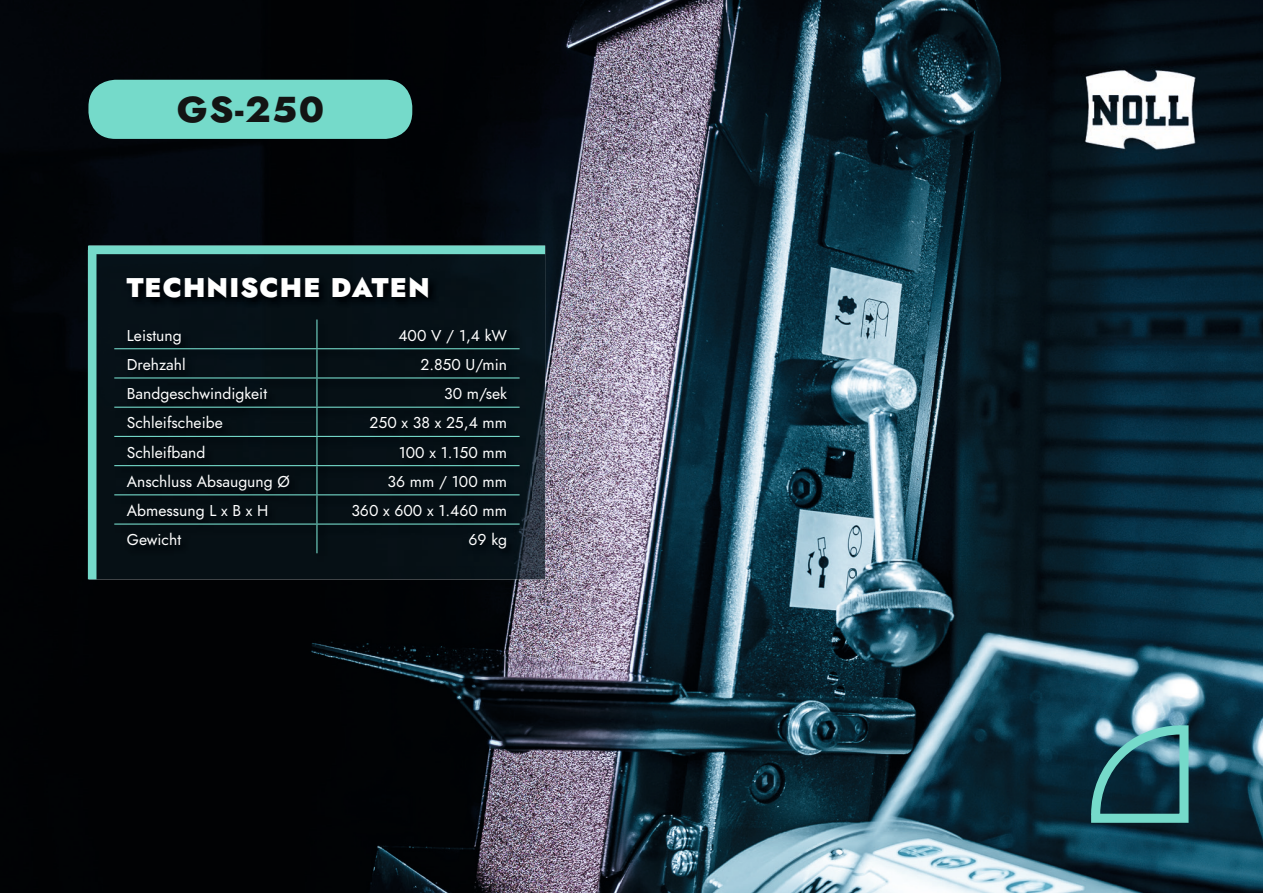
<style>
.page{position:relative;width:1263px;height:893px;background:#fff}
.page>*{position:absolute;margin:0;border:0;box-sizing:border-box;transform-origin:0 0}
.t1{font:800 36px "Jost";color:#131413;scale:1.04 1}
.t2{font:900 27px "Jost";letter-spacing:.04em;color:#fff}
.t3{font:15.75px "Jost";color:#fff}
</style>
<div class="page">
<img style="left:0;top:0;width:1263px;height:893px">
<img style="left:96px;top:254px;width:449px;height:325px">
<img style="left:1081px;top:66px;width:117px;height:86px">
<div style="left:88px;top:246px;width:457px;height:8px;background:#75daca"></div>
<div style="left:88px;top:250px;width:8px;height:329px;background:#75daca"></div>
<div style="left:111px;top:274px;width:420px;height:291px;background:#050f15"></div>
<hr style="left:114px;top:348px;width:203px;height:1px;background:#75daca">
<hr style="left:317px;top:348px;width:203px;height:1px;background:#75daca">
<hr style="left:114px;top:377px;width:203px;height:1px;background:#75daca">
<hr style="left:317px;top:377px;width:203px;height:1px;background:#75daca">
<hr style="left:114px;top:407px;width:203px;height:1px;background:#75daca">
<hr style="left:317px;top:407px;width:203px;height:1px;background:#75daca">
<hr style="left:114px;top:436px;width:203px;height:1px;background:#75daca">
<hr style="left:317px;top:436px;width:203px;height:1px;background:#75daca">
<hr style="left:114px;top:465px;width:203px;height:1px;background:#75daca">
<hr style="left:317px;top:465px;width:203px;height:1px;background:#75daca">
<hr style="left:114px;top:494px;width:203px;height:1px;background:#75daca">
<hr style="left:317px;top:494px;width:203px;height:1px;background:#75daca">
<hr style="left:114px;top:523px;width:203px;height:2px;background:#75daca">
<hr style="left:317px;top:523px;width:203px;height:2px;background:#75daca">
<svg style="left:316px;top:320px;width:1px;height:233px"></svg>
<div style="left:88px;top:80px;width:324px;height:59px;background:#75daca;border-radius:27px"></div>
<svg style="left:1082px;top:716px;width:111px;height:111px;background:#366973"></svg>
<h1 class="t1" style="left:177px;top:83px;width:143px">GS-250</h1>
<h2 class="t2" style="left:127px;top:268px;width:304px">TECHNISCHE DATEN</h2>
<p class="t3" style="left:127px;top:324px;width:56px">Leistung</p>
<p class="t3" style="left:398px;top:324px;width:110px">400 V / 1,4 kW</p>
<p class="t3" style="left:127px;top:354px;width:60px">Drehzahl</p>
<p class="t3" style="left:420px;top:354px;width:88px">2.850 U/min</p>
<p class="t3" style="left:127px;top:383px;width:142px">Bandgeschwindigkeit</p>
<p class="t3" style="left:444px;top:383px;width:64px">30 m/sek</p>
<p class="t3" style="left:127px;top:412px;width:97px">Schleifscheibe</p>
<p class="t3" style="left:370px;top:412px;width:139px">250 x 38 x 25,4 mm</p>
<p class="t3" style="left:127px;top:441px;width:80px">Schleifband</p>
<p class="t3" style="left:399px;top:441px;width:110px">100 x 1.150 mm</p>
<p class="t3" style="left:127px;top:471px;width:165px">Anschluss Absaugung Ø</p>
<p class="t3" style="left:387px;top:471px;width:121px">36 mm / 100 mm</p>
<p class="t3" style="left:127px;top:500px;width:143px">Abmessung L x B x H</p>
<p class="t3" style="left:351px;top:500px;width:157px">360 x 600 x 1.460 mm</p>
<p class="t3" style="left:127px;top:529px;width:56px">Gewicht</p>
<p class="t3" style="left:469px;top:529px;width:40px">69 kg</p>
</div>
